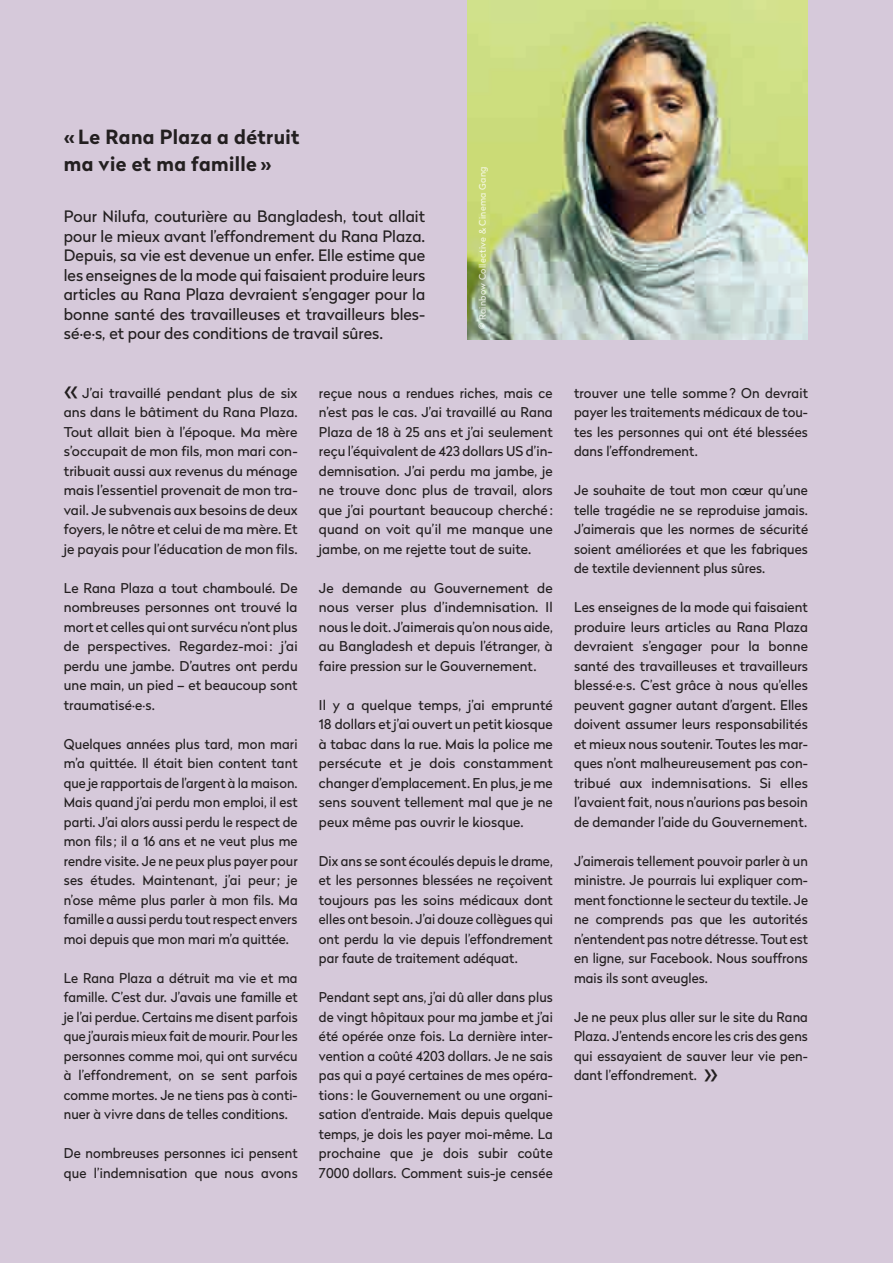
<style>
.page{position:relative;width:893px;height:1263px;background:#d6c9da}
.page>*{position:absolute;margin:0;border:0;box-sizing:border-box;transform-origin:0 0}
.t1{font:700 19.5px/26.2px "Radikal";letter-spacing:.02em;color:#231f20}
.t2{font:15.75px/19.5px "Radikal";color:#231f20;text-align:justify}
.t3{font:13.5px/19.5px "Radikal";letter-spacing:.005em;color:#231f20;text-align:justify}
.t4{font:9px "Radikal";letter-spacing:.03em;color:#fff}
.s1{font-size:27px}
</style>
<div class="page">
<img style="left:468px;top:0;width:340px;height:339px">
<h1 class="t1" style="left:64px;top:123px;width:237px">« Le Rana Plaza a détruit ma vie et ma famille »</h1>
<p class="t2" style="left:64px;top:206px;width:363px">Pour Nilufa, couturière au Bangladesh, tout allait pour le mieux avant l’effondrement du Rana Plaza.<br>Depuis, sa vie est devenue un enfer. Elle estime que les enseignes de la mode qui faisaient produire leurs articles au Rana Plaza devraient s’engager pour la bonne santé des travailleuses et travailleurs bles&shy;sé·e·s, et pour des conditions de travail sûres.</p>
<p class="t4" style="left:476px;top:329px;width:164px;rotate:-90deg">© Rainbow Collective &amp; Cinema Gang</p>
<p class="t3" style="left:64px;top:383px;width:235px"><span class="s1">«</span> J’ai travaillé pendant plus de six ans dans le bâtiment du Rana Plaza.<br>Tout allait bien à l’époque. Ma mère s’occupait de mon fils, mon mari con&shy;tribuait aussi aux revenus du ménage mais l’essentiel provenait de mon tra&shy;vail. Je subvenais aux besoins de deux foyers, le nôtre et celui de ma mère. Et je payais pour l’éducation de mon fils.</p>
<p class="t3" style="left:64px;top:578px;width:235px">Le Rana Plaza a tout chamboulé. De nombreuses personnes ont trouvé la mort et celles qui ont survécu n’ont plus de perspectives. Regardez-moi : j’ai perdu une jambe. D’autres ont perdu une main, un pied – et beaucoup sont traumatisé·e·s.</p>
<p class="t3" style="left:64px;top:734px;width:235px">Quelques années plus tard, mon mari m’a quittée. Il était bien content tant que je rapportais de l’argent à la maison.<br>Mais quand j’ai perdu mon emploi, il est parti. J’ai alors aussi perdu le respect de mon fils ; il a 16 ans et ne veut plus me rendre visite. Je ne peux plus payer pour ses études. Maintenant, j’ai peur; je n’ose même plus parler à mon fils. Ma famille a aussi perdu tout respect envers moi depuis que mon mari m’a quittée.</p>
<p class="t3" style="left:64px;top:968px;width:235px">Le Rana Plaza a détruit ma vie et ma famille. C’est dur. J’avais une famille et je l’ai perdue. Certains me disent parfois que j’aurais mieux fait de mourir. Pour les personnes comme moi, qui ont survécu à l’effondrement, on se sent parfois comme mortes. Je ne tiens pas à conti&shy;nuer à vivre dans de telles conditions.</p>
<p class="t3" style="left:64px;top:1143px;width:235px">De nombreuses personnes ici pensent que l’indemnisation que nous avons</p>
<p class="t3" style="left:319px;top:383px;width:235px">reçue nous a rendues riches, mais ce n’est pas le cas. J’ai travaillé au Rana Plaza de 18 à 25 ans et j’ai seulement reçu l’équivalent de 423 dollars US d’in&shy;demnisation. J’ai perdu ma jambe, je ne trouve donc plus de travail, alors que j’ai pourtant beaucoup cherché : quand on voit qu’il me manque une jambe, on me rejette tout de suite.</p>
<p class="t3" style="left:319px;top:578px;width:235px">Je demande au Gouvernement de nous verser plus d’indemnisation. Il nous le doit. J’aimerais qu’on nous aide, au Bangladesh et depuis l’étranger, à faire pression sur le Gouvernement.</p>
<p class="t3" style="left:319px;top:695px;width:235px">Il y a quelque temps, j’ai emprunté 18 dollars et j’ai ouvert un petit kiosque à tabac dans la rue. Mais la police me persécute et je dois constamment changer d’emplacement. En plus, je me sens souvent tellement mal que je ne peux même pas ouvrir le kiosque.</p>
<p class="t3" style="left:319px;top:851px;width:236px">Dix ans se sont écoulés depuis le drame, et les personnes blessées ne reçoivent toujours pas les soins médicaux dont elles ont besoin. J’ai douze collègues qui ont perdu la vie depuis l’effondrement par faute de traitement adéquat.</p>
<p class="t3" style="left:319px;top:987px;width:235px">Pendant sept ans, j’ai dû aller dans plus de vingt hôpitaux pour ma jambe et j’ai été opérée onze fois. La dernière inter&shy;vention a coûté 4203 dollars. Je ne sais pas qui a payé certaines de mes opéra&shy;tions : le Gouvernement ou une organi&shy;sation d’entraide. Mais depuis quelque temps, je dois les payer moi-même. La prochaine que je dois subir coûte 7000 dollars. Comment suis-je censée</p>
<p class="t3" style="left:574px;top:383px;width:235px">trouver une telle somme ? On devrait payer les traitements médicaux de tou&shy;tes les personnes qui ont été blessées dans l’effondrement.</p>
<p class="t3" style="left:574px;top:480px;width:235px">Je souhaite de tout mon cœur qu’une telle tragédie ne se reproduise jamais.<br>J’aimerais que les normes de sécurité soient améliorées et que les fabriques de textile deviennent plus sûres.</p>
<p class="t3" style="left:574px;top:597px;width:236px">Les enseignes de la mode qui faisaient produire leurs articles au Rana Plaza devraient s’engager pour la bonne santé des travailleuses et travailleurs blessé·e·s. C’est grâce à nous qu’elles peuvent gagner autant d’argent. Elles doivent assumer leurs responsabilités et mieux nous soutenir. Toutes les mar&shy;ques n’ont malheureusement pas con&shy;tribué aux indemnisations. Si elles l’avaient fait, nous n’aurions pas besoin de demander l’aide du Gouvernement.</p>
<p class="t3" style="left:574px;top:851px;width:235px">J’aimerais tellement pouvoir parler à un ministre. Je pourrais lui expliquer com&shy;ment fonctionne le secteur du textile. Je ne comprends pas que les autorités n’entendent pas notre détresse. Tout est en ligne, sur Facebook. Nous souffrons mais ils sont aveugles.</p>
<p class="t3" style="left:574px;top:1007px;width:235px">Je ne peux plus aller sur le site du Rana Plaza. J’entends encore les cris des gens qui essayaient de sauver leur vie pen&shy;dant l’effondrement. <span class="s1">»</span></p>
</div>
